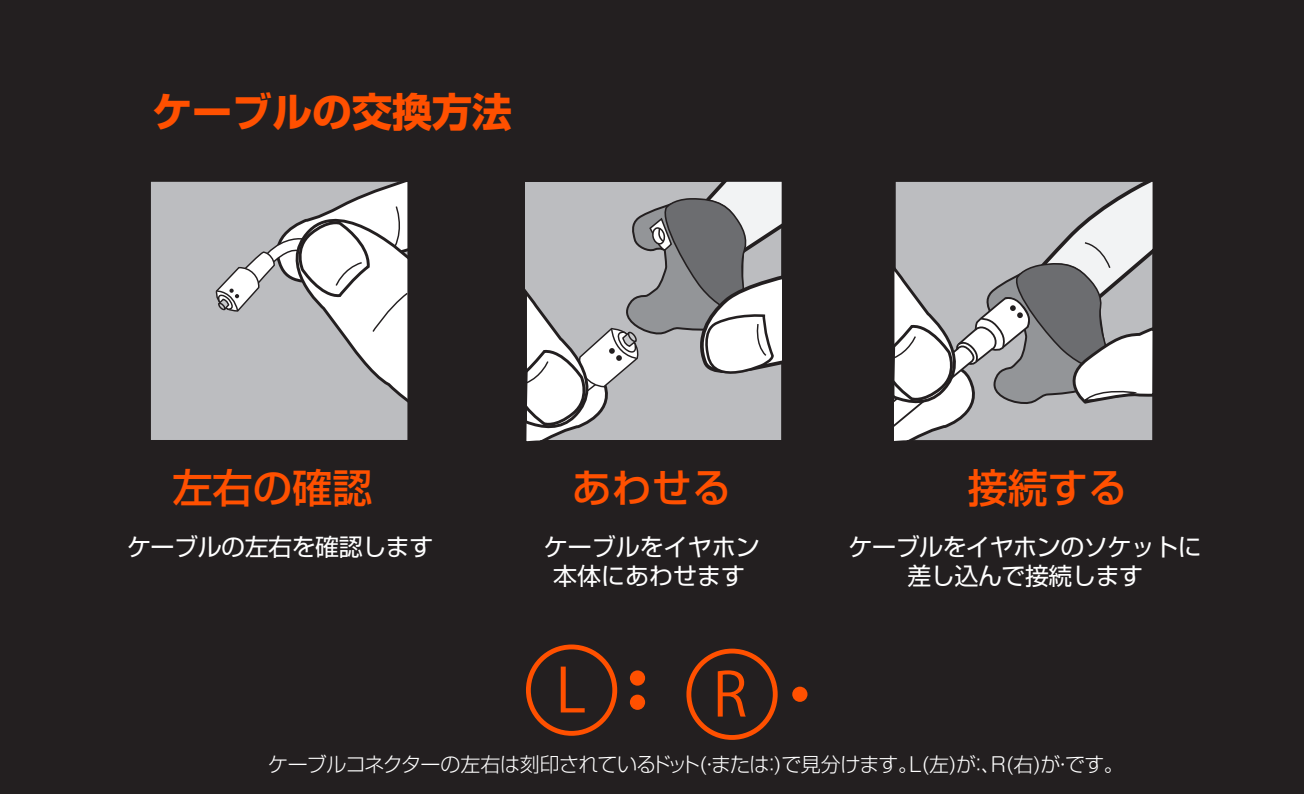
<style>
.page{position:relative;width:1304px;height:794px;background:#231f20}
.page>*{position:absolute;margin:0;border:0;box-sizing:border-box;transform-origin:0 0}
.t1{font:500 40px "Shin Go Pro";color:#ff5000}
.t2{font:700 40px "Shin Go Pro";color:#ff5000}
.t3{font:24px/28.8px "Shin Go Pro";letter-spacing:-.02em;color:#fff;text-align:center}
.t4{font:24px/28.8px "Shin Go Pro";color:#fff;text-align:center}
.t5{font:300 20px "Shin Go Pro";letter-spacing:-.035em;color:#fff}
</style>
<div class="page">
<div style="left:686px;top:648px;width:92px;height:92px;border:5px solid #ff5000;border-radius:50%"></div>
<svg style="left:718px;top:670px;width:28px;height:46px"></svg>
<div style="left:792px;top:686px;width:15px;height:16px;background:#ff5000;border-radius:50%"></div>
<div style="left:526px;top:644px;width:91px;height:92px;border:5px solid #ff5000;border-radius:50%"></div>
<svg style="left:561px;top:666px;width:24px;height:46px"></svg>
<div style="left:630px;top:670px;width:15px;height:15px;background:#ff5000;border-radius:50%"></div>
<div style="left:630px;top:694px;width:15px;height:16px;background:#ff5000;border-radius:50%"></div>
<div style="left:146px;top:177px;width:264px;height:265px;background:#bcbdc0"></div>
<svg style="left:215px;top:182px;width:192px;height:220px"></svg>
<div style="left:144px;top:174px;width:271px;height:273px;border:7px solid #231f20"></div>
<svg style="left:525px;top:182px;width:257px;height:260px;background:#b5b5b7"></svg>
<svg style="left:895px;top:181px;width:258px;height:260px;background:#b9b9bc"></svg>
<h1 class="t2" style="left:152px;top:80px;width:362px">ケーブルの交換方法</h1>
<h1 class="t1" style="left:172px;top:455px;width:201px">左右の確認</h1>
<p class="t3" style="left:127px;top:530px;width:308px">ケーブルの左右を確認します</p>
<h1 class="t1" style="left:572px;top:455px;width:161px">あわせる</h1>
<p class="t4" style="left:544px;top:530px;width:217px">ケーブルをイヤホン本体にあわせます</p>
<h1 class="t1" style="left:968px;top:455px;width:161px">接続する</h1>
<p class="t3" style="left:849px;top:530px;width:355px">ケーブルをイヤホンのソケットに差し込んで接続します</p>
<p class="t5" style="left:268px;top:748px;width:857px">ケーブルコネクターの左右は刻印されているドット(・または：)で見分けます。L(左)が：、R(右)が・です。</p>
</div>
